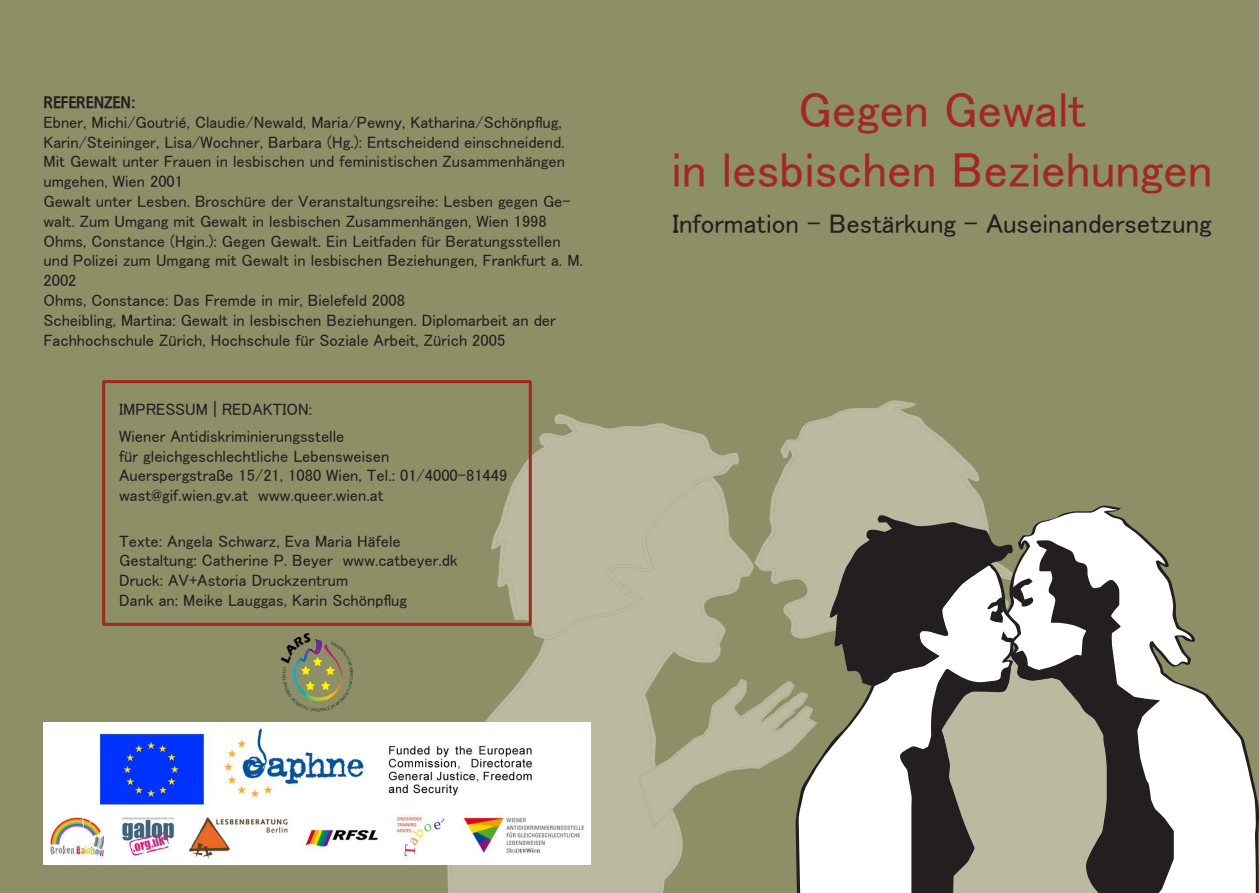
<style>
.page{position:relative;width:1259px;height:893px;background:#8d8f67}
.page>*{position:absolute;margin:0;border:0;box-sizing:border-box;transform-origin:0 0}
.t1{font:49.5px/59.4px "MS P Gothic";color:#a22820;text-align:center}
.t2{font:27px "MS P Gothic";color:#231f20}
.t3{font:16.5px/19.8px "MS P Gothic";color:#231f20}
.t4{font:700 16.5px "Francophil Sans";letter-spacing:-.045em;color:#231f20}
.t5{font:500 4.05px "Eras ITC";color:#231f20;scale:1.05 1}
</style>
<div class="page">
<svg style="left:754px;top:400px;width:386px;height:493px;background:#9f9f7e"></svg>
<svg style="left:445px;top:477px;width:309px;height:416px;background:#a5a586"></svg>
<svg style="left:491px;top:414px;width:249px;height:226px;background:#b1b094"></svg>
<svg style="left:638px;top:679px;width:157px;height:150px;background:#a2a281"></svg>
<svg style="left:1002px;top:505px;width:257px;height:388px;fill:#8d8f67"></svg>
<svg style="left:795px;top:560px;width:34px;height:333px"></svg>
<svg style="left:829px;top:515px;width:344px;height:378px"></svg>
<div style="left:102px;top:380px;width:430px;height:246px;border:3px solid #a22820"></div>
<img style="left:43px;top:722px;width:547px;height:142px">
<svg style="left:281px;top:633px;width:72px;height:79px;background:#8f9064"></svg>
<p class="t4" style="left:43px;top:92px;width:93px">REFERENZEN:</p>
<p class="t3" style="left:43px;top:112px;width:541px">Ebner, Michi/Goutrié, Claudie/Newald, Maria/Pewny, Katharina/Schönpflug, Karin/Steininger, Lisa/Wochner, Barbara (Hg.): Entscheidend einschneidend.<br>Mit Gewalt unter Frauen in lesbischen und feministischen Zusammenhängen umgehen, Wien 2001<br>Gewalt unter Lesben. Broschüre der Veranstaltungsreihe: Lesben gegen Ge&shy;walt. Zum Umgang mit Gewalt in lesbischen Zusammenhängen, Wien 1998<br>Ohms, Constance (Hgin.): Gegen Gewalt. Ein Leitfaden für Beratungsstellen und Polizei zum Umgang mit Gewalt in lesbischen Beziehungen, Frankfurt a. M.<br>2002<br>Ohms, Constance: Das Fremde in mir, Bielefeld 2008<br>Scheibling, Martina: Gewalt in lesbischen Beziehungen. Diplomarbeit an der Fachhochschule Zürich, Hochschule für Soziale Arbeit, Zürich 2005</p>
<p class="t3" style="left:119px;top:399px;width:194px">IMPRESSUM | REDAKTION:</p>
<p class="t3" style="left:119px;top:426px;width:390px">Wiener Antidiskriminierungsstelle<br>für gleichgeschlechtliche Lebensweisen Auerspergstraße 15/21, 1080 Wien, Tel.: 01/4000-81449 wast@gif.wien.gv.at www.queer.wien.at</p>
<p class="t3" style="left:119px;top:531px;width:340px">Texte: Angela Schwarz, Eva Maria Häfele Gestaltung: Catherine P. Beyer www.catbeyer.dk Druck: AV+Astoria Druckzentrum<br>Dank an: Meike Lauggas, Karin Schönpflug</p>
<p class="t5" style="left:286px;top:674px;width:4px;rotate:90deg">A</p>
<p class="t5" style="left:350px;top:676px;width:5px;rotate:-90deg">M</p>
<h1 class="t1" style="left:671px;top:80px;width:542px">Gegen Gewalt<br>in lesbischen Beziehungen</h1>
<h2 class="t2" style="left:672px;top:209px;width:541px">Information – Bestärkung - Auseinandersetzung</h2>
</div>
